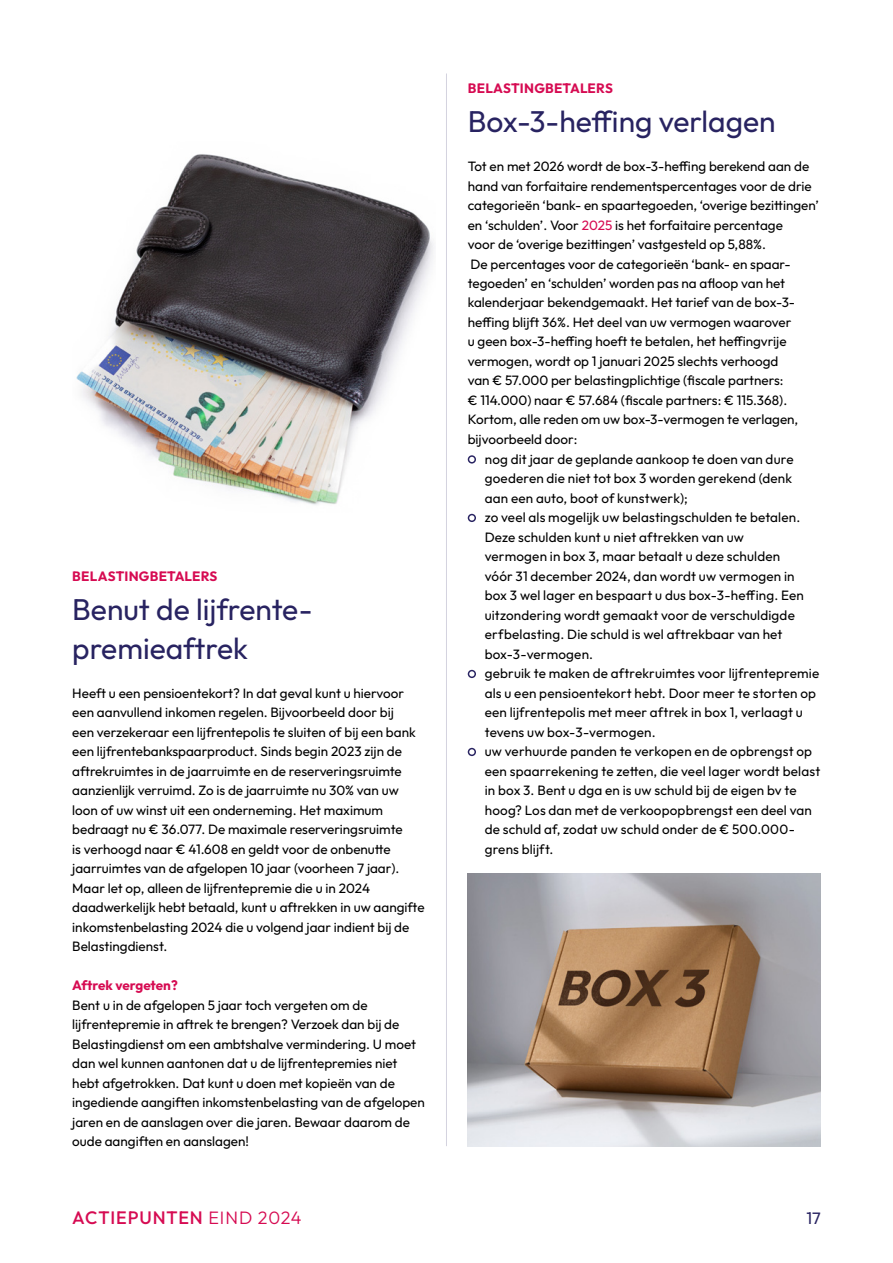
<style>
.page{position:relative;width:893px;height:1263px;background:#fff}
.page>*{position:absolute;margin:0;border:0;box-sizing:border-box;transform-origin:0 0}
.t1{font:30px/39px "Outfit";color:#282361}
.t2{font:500 18px "Outfit";letter-spacing:.05em;color:#d60b52}
.t3{font:16.5px "Outfit";color:#282361}
.t4{font:13.5px/19.5px "Outfit";color:#000}
.t5{font:700 13.5px "Outfit";letter-spacing:.005em;color:#d60b52}
.s1{color:#d60b52}
.s2{font-weight:300}
</style>
<div class="page">
<svg style="left:468px;top:455px;width:8px;height:9px"></svg>
<svg style="left:468px;top:514px;width:8px;height:8px"></svg>
<svg style="left:468px;top:670px;width:8px;height:8px"></svg>
<svg style="left:468px;top:748px;width:8px;height:8px"></svg>
<hr style="left:446px;top:74px;width:1px;height:1072px;background:#d4d3df">
<img style="left:76px;top:154px;width:358px;height:351px">
<img style="left:468px;top:873px;width:353px;height:273px">
<p class="t5" style="left:72px;top:568px;width:147px">BELASTINGBETALERS</p>
<h1 class="t1" style="left:72px;top:589px;width:238px">Benut de lijfrente&shy;premieaftrek</h1>
<p class="t4" style="left:72px;top:683px;width:354px">Heeft u een pensioentekort? In dat geval kunt u hiervoor een aanvullend inkomen regelen. Bijvoorbeeld door bij<br>een verzekeraar een lijfrentepolis te sluiten of bij een bank een lijfrentebankspaarproduct. Sinds begin 2023 zijn de aftrekruimtes in de jaarruimte en de reserveringsruimte aanzienlijk verruimd. Zo is de jaarruimte nu 30% van uw loon of uw winst uit een onderneming. Het maximum bedraagt nu € 36.077. De maximale reserveringsruimte<br>is verhoogd naar € 41.608 en geldt voor de onbenutte jaarruimtes van de afgelopen 10 jaar (voorheen 7 jaar).<br>Maar let op, alleen de lijfrentepremie die u in 2024 daadwerkelijk hebt betaald, kunt u aftrekken in uw aangifte inkomstenbelasting 2024 die u volgend jaar indient bij de Belastingdienst.</p>
<p class="t5" style="left:72px;top:978px;width:107px">Aftrek vergeten?</p>
<p class="t4" style="left:72px;top:995px;width:354px">Bent u in de afgelopen 5 jaar toch vergeten om de lijfrentepremie in aftrek te brengen? Verzoek dan bij de Belastingdienst om een ambtshalve vermindering. U moet dan wel kunnen aantonen dat u de lijfrentepremies niet hebt afgetrokken. Dat kunt u doen met kopieën van de ingediende aangiften inkomstenbelasting van de afgelopen jaren en de aanslagen over die jaren. Bewaar daarom de oude aangiften en aanslagen!</p>
<p class="t5" style="left:468px;top:81px;width:147px">BELASTINGBETALERS</p>
<h1 class="t1" style="left:468px;top:102px;width:309px">Box-3-heffing verlagen</h1>
<p class="t4" style="left:468px;top:156px;width:343px">Tot en met 2026 wordt de box-3-heffing berekend aan de</p>
<p class="t4" style="left:468px;top:176px;width:345px">hand van forfaitaire rendementspercentages voor de drie</p>
<p class="t4" style="left:468px;top:195px;width:353px">categorieën ‘bank- en spaartegoeden, ‘overige bezittingen’</p>
<p class="t4" style="left:468px;top:215px;width:317px">en ‘schulden’. Voor <span class="s1">2025</span> is het forfaitaire percentage</p>
<p class="t4" style="left:468px;top:234px;width:300px">voor de ‘overige bezittingen’ vastgesteld op 5,88%.</p>
<p class="t4" style="left:471px;top:254px;width:320px">De percentages voor de categorieën ‘bank- en spaar-</p>
<p class="t4" style="left:468px;top:273px;width:319px">tegoeden’ en ‘schulden’ worden pas na afloop van het</p>
<p class="t4" style="left:468px;top:293px;width:329px">kalenderjaar bekendgemaakt. Het tarief van de box-3-</p>
<p class="t4" style="left:468px;top:312px;width:325px">heffing blijft 36%. Het deel van uw vermogen waarover</p>
<p class="t4" style="left:468px;top:332px;width:320px">u geen box-3-heffing hoeft te betalen, het heffingvrije</p>
<p class="t4" style="left:468px;top:351px;width:312px">vermogen, wordt op 1 januari 2025 slechts verhoogd</p>
<p class="t4" style="left:468px;top:371px;width:317px">van € 57.000 per belastingplichtige (fiscale partners:</p>
<p class="t4" style="left:468px;top:390px;width:321px">€ 114.000) naar € 57.684 (fiscale partners: € 115.368).</p>
<p class="t4" style="left:468px;top:410px;width:332px">Kortom, alle reden om uw box-3-vermogen te verlagen,</p>
<p class="t4" style="left:468px;top:429px;width:111px">bijvoorbeeld door:</p>
<p class="t4" style="left:485px;top:449px;width:310px">nog dit jaar de geplande aankoop te doen van dure</p>
<p class="t4" style="left:485px;top:468px;width:309px">goederen die niet tot box 3 worden gerekend (denk</p>
<p class="t4" style="left:485px;top:488px;width:205px">aan een auto, boot of kunstwerk);</p>
<p class="t4" style="left:485px;top:507px;width:317px">zo veel als mogelijk uw belastingschulden te betalen.</p>
<p class="t4" style="left:485px;top:527px;width:261px">Deze schulden kunt u niet aftrekken van uw</p>
<p class="t4" style="left:485px;top:546px;width:297px">vermogen in box 3, maar betaalt u deze schulden</p>
<p class="t4" style="left:485px;top:566px;width:311px">vóór 31 december 2024, dan wordt uw vermogen in</p>
<p class="t4" style="left:485px;top:585px;width:321px">box 3 wel lager en bespaart u dus box-3-heffing. Een</p>
<p class="t4" style="left:485px;top:605px;width:312px">uitzondering wordt gemaakt voor de verschuldigde</p>
<p class="t4" style="left:485px;top:624px;width:299px">erfbelasting. Die schuld is wel aftrekbaar van het</p>
<p class="t4" style="left:485px;top:644px;width:110px">box-3-vermogen.</p>
<p class="t4" style="left:485px;top:663px;width:336px">gebruik te maken de aftrekruimtes voor lijfrentepremie</p>
<p class="t4" style="left:485px;top:683px;width:333px">als u een pensioentekort hebt. Door meer te storten op</p>
<p class="t4" style="left:485px;top:702px;width:320px">een lijfrentepolis met meer aftrek in box 1, verlaagt u</p>
<p class="t4" style="left:485px;top:722px;width:172px">tevens uw box-3-vermogen.</p>
<p class="t4" style="left:485px;top:741px;width:329px">uw verhuurde panden te verkopen en de opbrengst op</p>
<p class="t4" style="left:485px;top:761px;width:337px">een spaarrekening te zetten, die veel lager wordt belast</p>
<p class="t4" style="left:485px;top:780px;width:313px">in box 3. Bent u dga en is uw schuld bij de eigen bv te</p>
<p class="t4" style="left:485px;top:800px;width:329px">hoog? Los dan met de verkoopopbrengst een deel van</p>
<p class="t4" style="left:485px;top:819px;width:312px">de schuld af, zodat uw schuld onder de € 500.000-</p>
<p class="t4" style="left:485px;top:839px;width:70px">grens blijft.</p>
<h2 class="t2" style="left:72px;top:1207px;width:231px">ACTIEPUNTEN <span class="s2">EIND 2024</span></h2>
<p class="t3" style="left:806px;top:1209px;width:16px">17</p>
</div>
